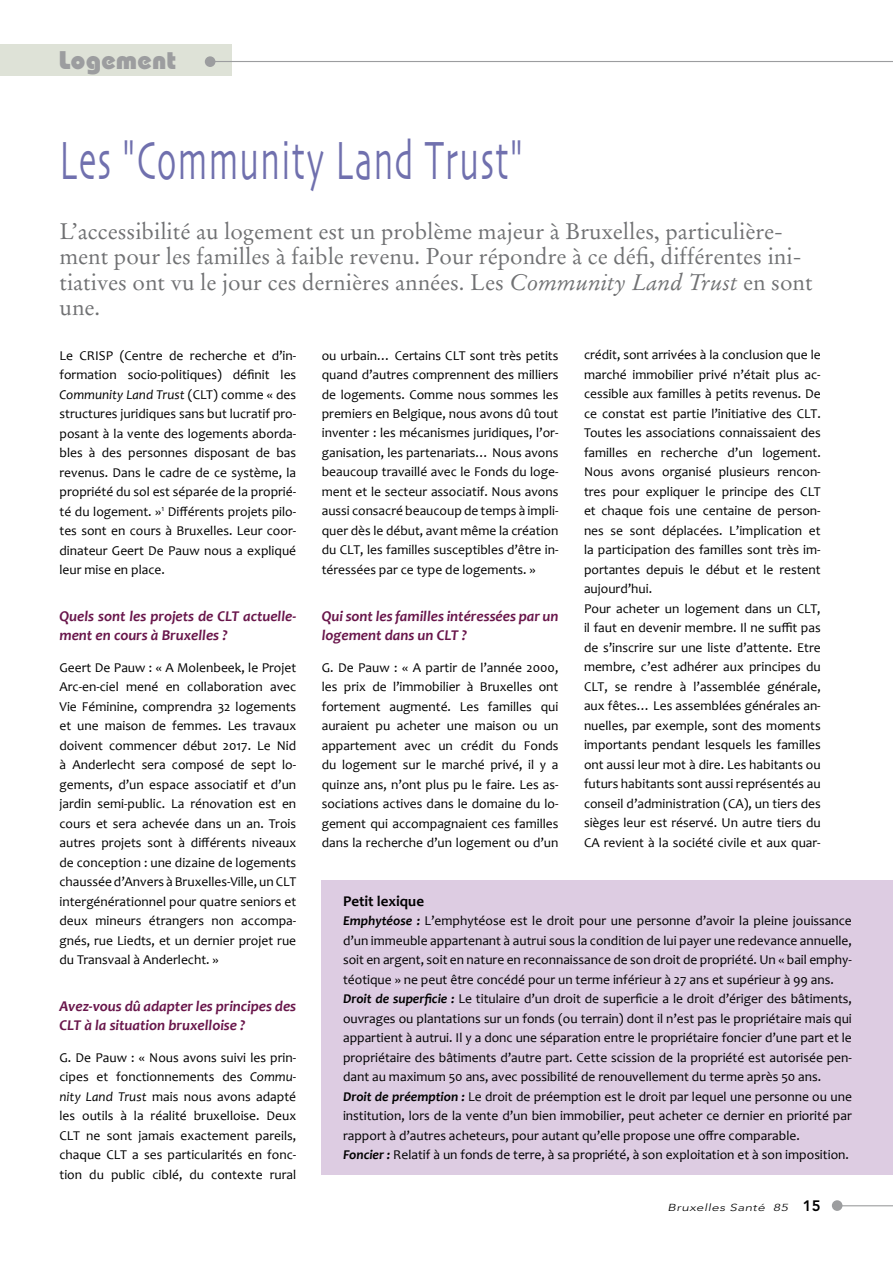
<style>
.page{position:relative;width:893px;height:1263px;background:#fff}
.page>*{position:absolute;margin:0;border:0;box-sizing:border-box;transform-origin:0 0}
.t1{font:56.25px "Skia";letter-spacing:.04em;color:#7070ae;scale:.6 1}
.t2{font:800 25.5px "Bauhaus";letter-spacing:.005em;color:#9c9d9f}
.t3{font:22.5px/25.5px "Stempel Garamond";color:#707173}
.t4{font:italic 700 15px/19.5px "Candara";color:#69164b}
.t5{font:700 15px "Candara";color:#000}
.t6{font:13.5px/19.5px "Candara";color:#000;text-align:justify}
.t7{font:italic 300 10.2px "Avenir";letter-spacing:.03em;color:#000;scale:1.33 1}
.s1{font-style:italic}
.s2{font-weight:700;font-style:italic}
.s3{font-weight:800;font-style:normal;font-size:15px}
</style>
<div class="page">
<hr style="left:837px;top:1205px;width:56px;height:1px;background:#9c9d9f">
<div style="left:832px;top:1200px;width:10px;height:11px;background:#9c9d9f;border-radius:50%"></div>
<div style="left:322px;top:880px;width:571px;height:295px;background:#ddcce2"></div>
<div style="left:0;top:44px;width:232px;height:31px;background:#dee2d7"></div>
<div style="left:205px;top:56px;width:10px;height:11px;background:#9c9d9f;border-radius:50%"></div>
<hr style="left:212px;top:61px;width:681px;height:1px;background:#9c9d9f">
<h2 class="t2" style="left:59px;top:45px;width:119px">Logement</h2>
<h1 class="t1" style="left:60px;top:135px;width:773px">Les "Community Land Trust"</h1>
<p class="t3" style="left:60px;top:218px;width:754px">L’accessibilité au logement est un problème majeur à Bruxelles, particulière&shy;ment pour les familles à faible revenu. Pour répondre à ce défi, différentes ini&shy;tiatives ont vu le jour ces dernières années. Les <span class="s1">Community Land Trust</span> en sont une.</p>
<p class="t6" style="left:60px;top:345px;width:238px">Le CRISP (Centre de recherche et d’in&shy;formation socio-politiques) définit les <span class="s1">Community Land Trust</span> (CLT) comme « des structures juridiques sans but lucratif pro&shy;posant à la vente des logements aborda&shy;bles à des personnes disposant de bas revenus. Dans le cadre de ce système, la propriété du sol est séparée de la proprié&shy;té du logement. »<sup>1</sup> Différents projets pilo&shy;tes sont en cours à Bruxelles. Leur coor&shy;dinateur Geert De Pauw nous a expliqué leur mise en place.</p>
<p class="t4" style="left:60px;top:606px;width:238px">Quels sont les projets de CLT actuelle&shy;ment en cours à Bruxelles ?</p>
<p class="t6" style="left:60px;top:657px;width:238px">Geert De Pauw : « A Molenbeek, le Projet Arc-en-ciel mené en collaboration avec Vie Féminine, comprendra 32 logements et une maison de femmes. Les travaux doivent commencer début 2017. Le Nid à Anderlecht sera composé de sept lo&shy;gements, d’un espace associatif et d’un jardin semi-public. La rénovation est en cours et sera achevée dans un an. Trois autres projets sont à différents niveaux de conception : une dizaine de logements chaussée d’Anvers à Bruxelles-Ville, un CLT intergénérationnel pour quatre seniors et deux mineurs étrangers non accompa&shy;gnés, rue Liedts, et un dernier projet rue du Transvaal à Anderlecht. »</p>
<p class="t4" style="left:60px;top:996px;width:238px">Avez-vous dû adapter les principes des<br>CLT à la situation bruxelloise ?</p>
<p class="t6" style="left:60px;top:1047px;width:238px">G. De Pauw : « Nous avons suivi les prin&shy;cipes et fonctionnements des <span class="s1">Commu&shy;nity Land Trust</span> mais nous avons adapté les outils à la réalité bruxelloise. Deux CLT ne sont jamais exactement pareils, chaque CLT a ses particularités en fonc&shy;tion du public ciblé, du contexte rural</p>
<p class="t6" style="left:322px;top:345px;width:238px">ou urbain… Certains CLT sont très petits quand d’autres comprennent des milliers de logements. Comme nous sommes les premiers en Belgique, nous avons dû tout inventer : les mécanismes juridiques, l’or&shy;ganisation, les partenariats… Nous avons beaucoup travaillé avec le Fonds du loge&shy;ment et le secteur associatif. Nous avons aussi consacré beaucoup de temps à impli&shy;quer dès le début, avant même la création du CLT, les familles susceptibles d’être in&shy;téressées par ce type de logements. »</p>
<p class="t4" style="left:322px;top:606px;width:238px">Qui sont les familles intéressées par un logement dans un CLT ?</p>
<p class="t6" style="left:322px;top:657px;width:238px">G. De Pauw : « A partir de l’année 2000, les prix de l’immobilier à Bruxelles ont fortement augmenté. Les familles qui auraient pu acheter une maison ou un appartement avec un crédit du Fonds du logement sur le marché privé, il y a quinze ans, n’ont plus pu le faire. Les as&shy;sociations actives dans le domaine du lo&shy;gement qui accompagnaient ces familles dans la recherche d’un logement ou d’un</p>
<p class="t6" style="left:584px;top:345px;width:238px;text-align:left">crédit, sont arrivées à la conclusion que le marché immobilier privé n’était plus ac&shy;cessible aux familles à petits revenus. De ce constat est partie l’initiative des CLT.<br>Toutes les associations connaissaient des familles en recherche d’un logement.<br>Nous avons organisé plusieurs rencon&shy;tres pour expliquer le principe des CLT et chaque fois une centaine de person&shy;nes se sont déplacées. L’implication et la participation des familles sont très im&shy;portantes depuis le début et le restent aujourd’hui.<br>Pour acheter un logement dans un CLT, il faut en devenir membre. Il ne suffit pas de s’inscrire sur une liste d’attente. Etre membre, c’est adhérer aux principes du CLT, se rendre à l’assemblée générale, aux fêtes… Les assemblées générales an&shy;nuelles, par exemple, sont des moments importants pendant lesquels les familles ont aussi leur mot à dire. Les habitants ou futurs habitants sont aussi représentés au conseil d’administration (CA), un tiers des sièges leur est réservé. Un autre tiers du CA revient à la société civile et aux quar-</p>
<p class="t5" style="left:343px;top:891px;width:83px">Petit lexique</p>
<p class="t6" style="left:343px;top:911px;width:510px;text-align:left"><span class="s2">Emphytéose :</span> L’emphytéose est le droit pour une personne d’avoir la pleine jouissance d’un immeuble appartenant à autrui sous la condition de lui payer une redevance annuelle, soit en argent, soit en nature en reconnaissance de son droit de propriété. Un « bail emphy&shy;téotique » ne peut être concédé pour un terme inférieur à 27 ans et supérieur à 99 ans.<br><span class="s2">Droit de superficie :</span> Le titulaire d’un droit de superficie a le droit d’ériger des bâtiments, ouvrages ou plantations sur un fonds (ou terrain) dont il n’est pas le propriétaire mais qui appartient à autrui. Il y a donc une séparation entre le propriétaire foncier d’une part et le propriétaire des bâtiments d’autre part. Cette scission de la propriété est autorisée pen&shy;dant au maximum 50 ans, avec possibilité de renouvellement du terme après 50 ans.<br><span class="s2">Droit de préemption :</span> Le droit de préemption est le droit par lequel une personne ou une institution, lors de la vente d’un bien immobilier, peut acheter ce dernier en priorité par rapport à d’autres acheteurs, pour autant qu’elle propose une offre comparable.<br><span class="s2">Foncier :</span> Relatif à un fonds de terre, à sa propriété, à son exploitation et à son imposition.</p>
<p class="t7" style="left:668px;top:1202px;width:117px">Bruxelles Santé 85 <span class="s3">15</span></p>
</div>
